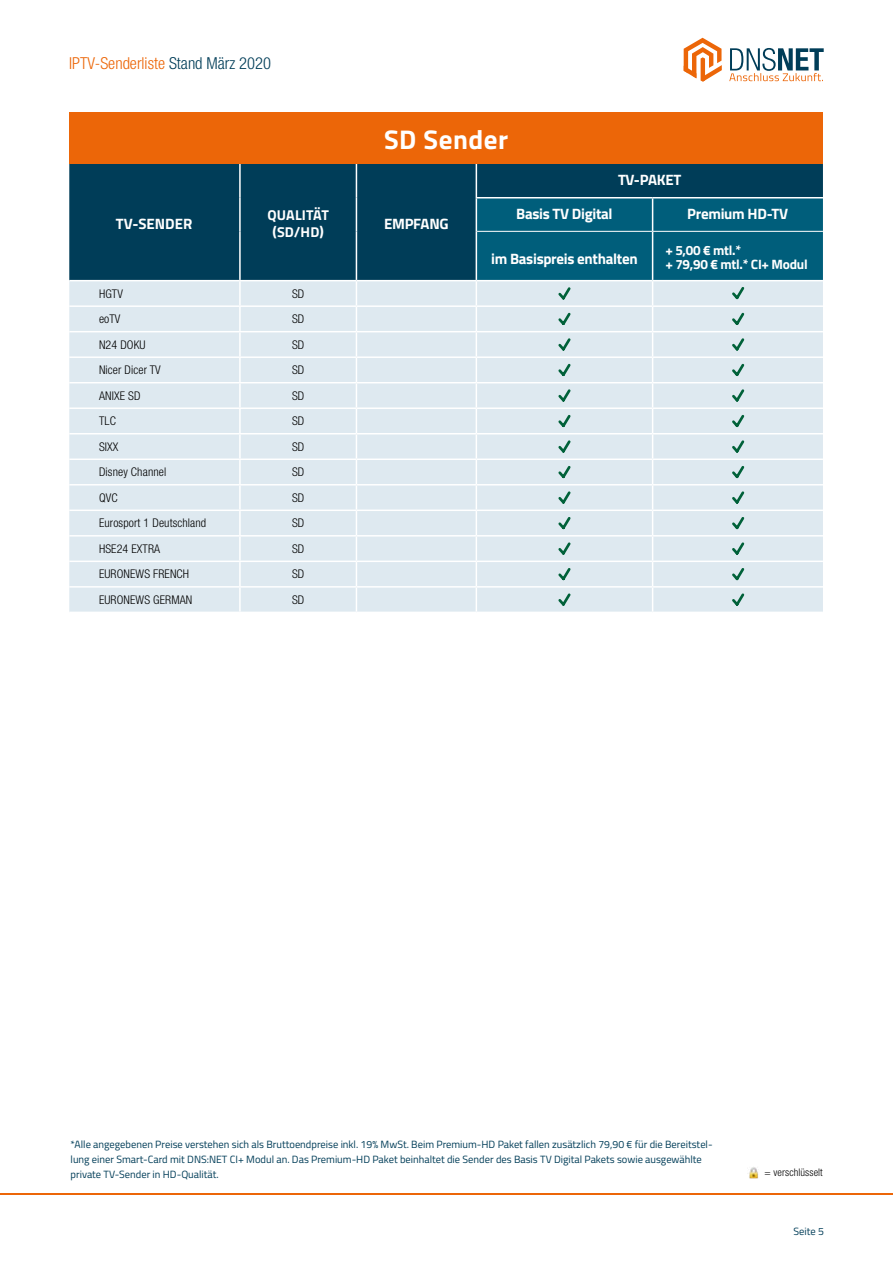
<style>
.page{position:relative;width:893px;height:1263px;background:#fff}
.page>*{position:absolute;margin:0;border:0;box-sizing:border-box;transform-origin:0 0}
.t1{font:700 27px "Titillium Web";letter-spacing:.02em;color:#fff}
.t2{font:300 condensed 16.5px "Helvetica Neue LT Std";color:#ec6608}
.t3{font:700 15px "Titillium Web";letter-spacing:-.02em;color:#fff}
.t4{font:700 15px "Titillium Web";color:#fff}
.t5{font:700 14.25px/16.5px "Titillium Web";letter-spacing:.01em;color:#fff;text-align:center}
.t6{font:700 13.5px/13.5px "Titillium Web";letter-spacing:-.02em;color:#fff}
.t7{font:300 condensed 12px "Helvetica Neue LT Std";letter-spacing:.01em;color:#000}
.t8{font:10.5px/15px "Titillium Web";color:#003d58}
.t9{font:300 condensed 10.5px "Helvetica Neue LT Std";letter-spacing:.01em;color:#000}
.s1{color:#003d58}
</style>
<div class="page">
<hr style="left:0;top:1193px;width:893px;height:1px;background:#ec6608">
<div style="left:69px;top:164px;width:754px;height:116px;background:#003d58"></div>
<div style="left:69px;top:281px;width:407px;height:331px;background:#dee9f0"></div>
<hr style="left:239px;top:164px;width:2px;height:34px;background:#fff">
<hr style="left:239px;top:198px;width:2px;height:33px;background:#fff">
<hr style="left:239px;top:231px;width:2px;height:49px;background:#fff">
<hr style="left:356px;top:164px;width:1px;height:34px;background:#fff">
<hr style="left:356px;top:198px;width:1px;height:33px;background:#fff">
<hr style="left:356px;top:231px;width:1px;height:49px;background:#fff">
<hr style="left:476px;top:164px;width:1px;height:33px;background:#fff">
<hr style="left:240px;top:433px;width:116px;height:1px;background:#fff">
<hr style="left:240px;top:586px;width:116px;height:2px;background:#fff">
<svg style="left:356px;top:281px;width:1px;height:331px"></svg>
<hr style="left:356px;top:305px;width:120px;height:2px;background:#fff">
<hr style="left:476px;top:197px;width:177px;height:1px;background:#fff">
<hr style="left:653px;top:197px;width:170px;height:1px;background:#fff">
<hr style="left:240px;top:305px;width:116px;height:2px;background:#fff">
<hr style="left:240px;top:331px;width:116px;height:1px;background:#fff">
<hr style="left:240px;top:356px;width:116px;height:2px;background:#fff">
<hr style="left:240px;top:382px;width:116px;height:1px;background:#fff">
<hr style="left:240px;top:407px;width:116px;height:2px;background:#fff">
<hr style="left:240px;top:458px;width:116px;height:2px;background:#fff">
<hr style="left:240px;top:484px;width:116px;height:1px;background:#fff">
<hr style="left:240px;top:509px;width:116px;height:2px;background:#fff">
<hr style="left:240px;top:535px;width:116px;height:1px;background:#fff">
<hr style="left:240px;top:561px;width:116px;height:1px;background:#fff">
<hr style="left:356px;top:331px;width:120px;height:1px;background:#fff">
<hr style="left:356px;top:356px;width:120px;height:2px;background:#fff">
<hr style="left:356px;top:382px;width:120px;height:1px;background:#fff">
<hr style="left:356px;top:407px;width:120px;height:2px;background:#fff">
<hr style="left:356px;top:433px;width:120px;height:1px;background:#fff">
<hr style="left:356px;top:458px;width:120px;height:2px;background:#fff">
<hr style="left:356px;top:484px;width:120px;height:1px;background:#fff">
<hr style="left:356px;top:509px;width:120px;height:2px;background:#fff">
<hr style="left:356px;top:535px;width:120px;height:1px;background:#fff">
<hr style="left:356px;top:561px;width:120px;height:1px;background:#fff">
<hr style="left:356px;top:586px;width:120px;height:2px;background:#fff">
<hr style="left:69px;top:331px;width:171px;height:1px;background:#fff">
<hr style="left:239px;top:332px;width:2px;height:24px;background:#fff">
<hr style="left:239px;top:358px;width:2px;height:24px;background:#fff">
<hr style="left:239px;top:383px;width:2px;height:24px;background:#fff">
<hr style="left:239px;top:409px;width:2px;height:24px;background:#fff">
<hr style="left:239px;top:434px;width:2px;height:24px;background:#fff">
<hr style="left:239px;top:460px;width:2px;height:24px;background:#fff">
<hr style="left:239px;top:485px;width:2px;height:24px;background:#fff">
<hr style="left:69px;top:356px;width:171px;height:2px;background:#fff">
<hr style="left:69px;top:382px;width:171px;height:1px;background:#fff">
<hr style="left:69px;top:407px;width:171px;height:2px;background:#fff">
<hr style="left:69px;top:433px;width:171px;height:1px;background:#fff">
<hr style="left:69px;top:458px;width:171px;height:2px;background:#fff">
<hr style="left:69px;top:484px;width:171px;height:1px;background:#fff">
<hr style="left:239px;top:281px;width:2px;height:24px;background:#fff">
<hr style="left:239px;top:307px;width:2px;height:24px;background:#fff">
<hr style="left:69px;top:305px;width:171px;height:2px;background:#fff">
<hr style="left:69px;top:509px;width:171px;height:2px;background:#fff">
<hr style="left:239px;top:511px;width:2px;height:24px;background:#fff">
<hr style="left:239px;top:536px;width:2px;height:25px;background:#fff">
<hr style="left:239px;top:562px;width:2px;height:24px;background:#fff">
<hr style="left:239px;top:588px;width:2px;height:24px;background:#fff">
<hr style="left:69px;top:535px;width:171px;height:1px;background:#fff">
<hr style="left:69px;top:561px;width:171px;height:1px;background:#fff">
<hr style="left:69px;top:586px;width:171px;height:2px;background:#fff">
<svg style="left:476px;top:198px;width:347px;height:414px;background:#b2ced8"></svg>
<div style="left:69px;top:112px;width:754px;height:52px;background:#ec6608"></div>
<svg style="left:684px;top:38px;width:38px;height:44px"></svg>
<svg style="left:729px;top:48px;width:95px;height:33px"></svg>
<svg style="left:749px;top:1167px;width:9px;height:11px"></svg>
<h2 class="t2" style="left:69px;top:53px;width:203px">IPTV-Senderliste <span class="s1">Stand März 2020</span></h2>
<h1 class="t1" style="left:384px;top:119px;width:126px">SD Sender</h1>
<h3 class="t3" style="left:618px;top:168px;width:65px">TV-PAKET</h3>
<h3 class="t4" style="left:116px;top:212px;width:78px">TV-SENDER</h3>
<h3 class="t5" style="left:267px;top:206px;width:63px">QUALITÄT (SD/HD)</h3>
<h3 class="t3" style="left:384px;top:212px;width:66px">EMPFANG</h3>
<p class="t7" style="left:99px;top:287px;width:25px">HGTV</p>
<p class="t7" style="left:292px;top:287px;width:14px">SD</p>
<p class="t7" style="left:99px;top:312px;width:23px">eoTV</p>
<p class="t7" style="left:292px;top:312px;width:14px">SD</p>
<p class="t7" style="left:99px;top:338px;width:48px">N24 DOKU</p>
<p class="t7" style="left:292px;top:338px;width:14px">SD</p>
<p class="t7" style="left:99px;top:363px;width:63px">Nicer Dicer TV</p>
<p class="t7" style="left:292px;top:363px;width:14px">SD</p>
<p class="t7" style="left:99px;top:389px;width:43px">ANIXE SD</p>
<p class="t7" style="left:292px;top:389px;width:14px">SD</p>
<p class="t7" style="left:99px;top:414px;width:18px">TLC</p>
<p class="t7" style="left:292px;top:414px;width:14px">SD</p>
<p class="t7" style="left:99px;top:440px;width:21px">SIXX</p>
<p class="t7" style="left:292px;top:440px;width:14px">SD</p>
<p class="t7" style="left:99px;top:465px;width:69px">Disney Channel</p>
<p class="t7" style="left:292px;top:465px;width:14px">SD</p>
<p class="t7" style="left:99px;top:491px;width:20px">QVC</p>
<p class="t7" style="left:292px;top:491px;width:14px">SD</p>
<p class="t7" style="left:99px;top:516px;width:109px">Eurosport 1 Deutschland</p>
<p class="t7" style="left:292px;top:516px;width:14px">SD</p>
<p class="t7" style="left:99px;top:542px;width:63px">HSE24 EXTRA</p>
<p class="t7" style="left:292px;top:542px;width:14px">SD</p>
<p class="t7" style="left:99px;top:567px;width:92px">EURONEWS FRENCH</p>
<p class="t7" style="left:292px;top:567px;width:14px">SD</p>
<p class="t7" style="left:99px;top:593px;width:95px">EURONEWS GERMAN</p>
<p class="t7" style="left:292px;top:593px;width:14px">SD</p>
<h3 class="t3" style="left:516px;top:202px;width:98px">Basis TV Digital</h3>
<h3 class="t3" style="left:687px;top:202px;width:103px">Premium HD-TV</h3>
<h3 class="t3" style="left:491px;top:247px;width:148px">im Basispreis enthalten</h3>
<p class="t6" style="left:665px;top:243px;width:144px">+ 5,00 € mtl.*<br>+ 79,90 € mtl.* CI+ Modul</p>
<p class="t8" style="left:71px;top:1136px;width:644px">*Alle angegebenen Preise verstehen sich als Bruttoendpreise inkl. 19% MwSt. Beim Premium-HD Paket fallen zusätzlich 79,90 € für die Bereitstel&shy;lung einer Smart-Card mit DNS:NET CI+ Modul an. Das Premium-HD Paket beinhaltet die Sender des Basis TV Digital Pakets sowie ausgewählte private TV-Sender in HD-Qualität.</p>
<p class="t9" style="left:764px;top:1166px;width:60px">= verschlüsselt</p>
<p class="t8" style="left:793px;top:1224px;width:32px">Seite 5</p>
</div>
